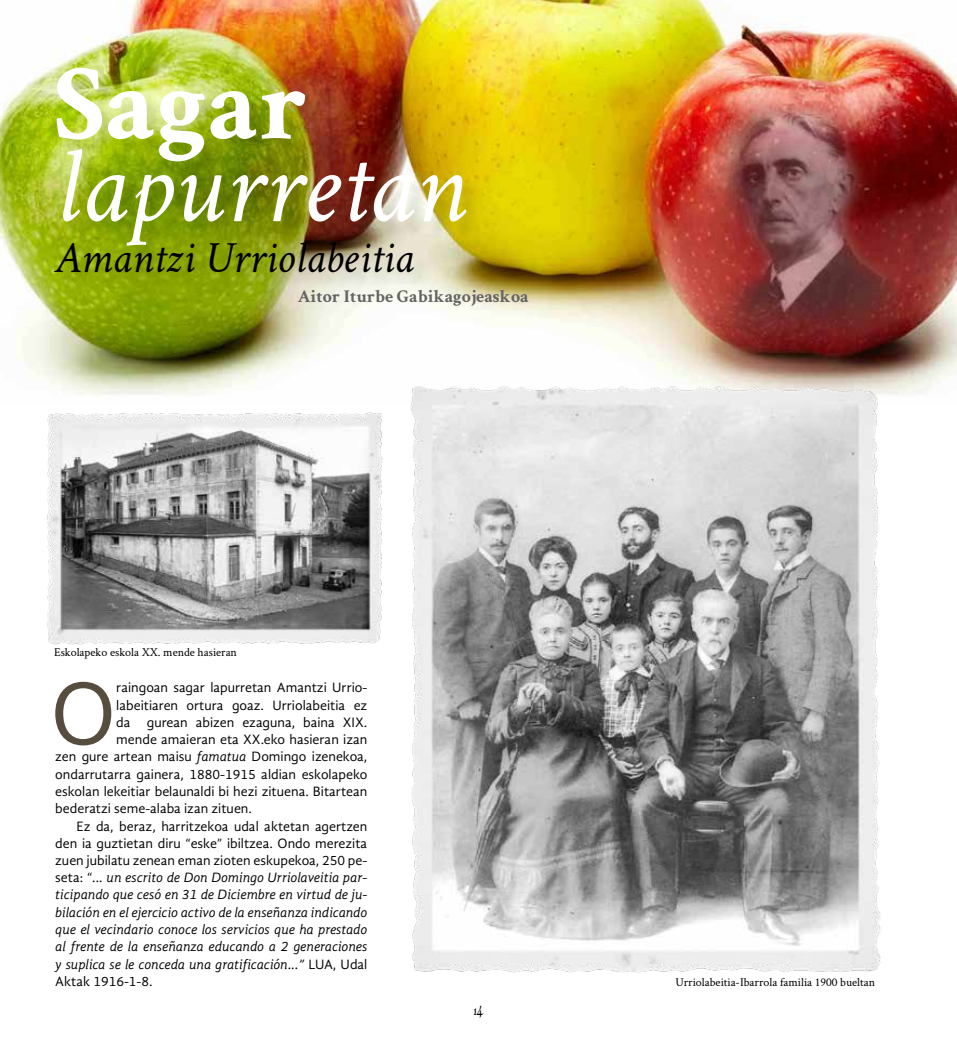
<style>
.page{position:relative;width:957px;height:1042px;background:#fff}
.page>*{position:absolute;margin:0;border:0;box-sizing:border-box;transform-origin:0 0}
.t1{font:italic 108px "Crimson Text";color:#fff}
.t2{font:700 108px "Crimson Text";color:#fff}
.t3{font:91.2px "Gandhi Sans";color:#564d3f}
.t4{font:italic 45px "Crimson Text";color:#000}
.t5{font:700 18px "Crimson Text";color:#646363}
.t6{font:15px "Kingthings Calligraphica Light";color:#000}
.t7{font:13.95px "Gandhi Sans";color:#000}
.t8{font:italic 13.95px "Gandhi Sans";color:#000}
.t9{font:12px "Crimson Text";color:#000}
.s1{font-style:italic}
.s2{font-style:normal}
</style>
<div class="page">
<img style="left:0;top:0;width:957px;height:396px">
<div style="left:57px;top:70px;width:427px;height:220px;background:#000;opacity:.1"></div>
<img style="left:47px;top:412px;width:336px;height:233px">
<img style="left:397px;top:375px;width:494px;height:598px">
<h1 class="t2" style="left:54px;top:38px;width:255px">Sagar</h1>
<h1 class="t1" style="left:54px;top:125px;width:413px">lapurretan</h1>
<h3 class="t4" style="left:54px;top:232px;width:361px">Amantzi Urriolabeitia</h3>
<p class="t5" style="left:298px;top:285px;width:232px">Aitor Iturbe Gabikagojeaskoa</p>
<p class="t9" style="left:54px;top:644px;width:184px">Eskolapeko eskola XX. mende hasieran</p>
<h2 class="t3" style="left:50px;top:662px;width:68px">O</h2>
<p class="t7" style="left:116px;top:680px;width:253px">raingoan sagar lapurretan Amantzi Urrio-</p>
<p class="t7" style="left:116px;top:697px;width:253px">labeitiaren ortura goaz. Urriolabeitia ez</p>
<p class="t7" style="left:116px;top:714px;width:252px">da gurean abizen ezaguna, baina XIX.</p>
<p class="t7" style="left:116px;top:731px;width:252px">mende amaieran eta XX.eko hasieran izan</p>
<p class="t7" style="left:55px;top:749px;width:314px">zen gure artean maisu <span class="s1">famatua</span> Domingo izenekoa,</p>
<p class="t7" style="left:55px;top:766px;width:313px">ondarrutarra gainera, 1880-1915 aldian eskolapeko</p>
<p class="t7" style="left:55px;top:783px;width:313px">eskolan lekeitiar belaunaldi bi hezi zituena. Bitartean</p>
<p class="t7" style="left:55px;top:800px;width:198px">bederatzi seme-alaba izan zituen.</p>
<p class="t7" style="left:77px;top:818px;width:292px">Ez da, beraz, harritzekoa udal aktetan agertzen</p>
<p class="t7" style="left:55px;top:835px;width:313px">den ia guztietan diru “eske” ibiltzea. Ondo merezita</p>
<p class="t7" style="left:55px;top:852px;width:314px">zuen jubilatu zenean eman zioten eskupekoa, 250 pe-</p>
<p class="t8" style="left:55px;top:869px;width:314px"><span class="s2">seta: “</span>... un escrito de Don Domingo Urriolaveitia par-</p>
<p class="t8" style="left:55px;top:887px;width:314px">ticipando que cesó en 31 de Diciembre en virtud de ju-</p>
<p class="t8" style="left:55px;top:904px;width:314px">bilación en el ejercicio activo de la enseñanza indicando</p>
<p class="t8" style="left:55px;top:921px;width:314px">que el vecindario conoce los servicios que ha prestado</p>
<p class="t8" style="left:55px;top:938px;width:313px">al frente de la enseñanza educando a 2 generaciones</p>
<p class="t8" style="left:55px;top:956px;width:314px">y suplica se le conceda una gratificación...” <span class="s2">LUA, Udal</span></p>
<p class="t7" style="left:55px;top:973px;width:99px">Aktak 1916-1-8.</p>
<p class="t6" style="left:474px;top:1002px;width:11px">14</p>
<p class="t9" style="left:675px;top:974px;width:201px">Urriolabeitia-Ibarrola familia 1900 bueltan</p>
</div>
